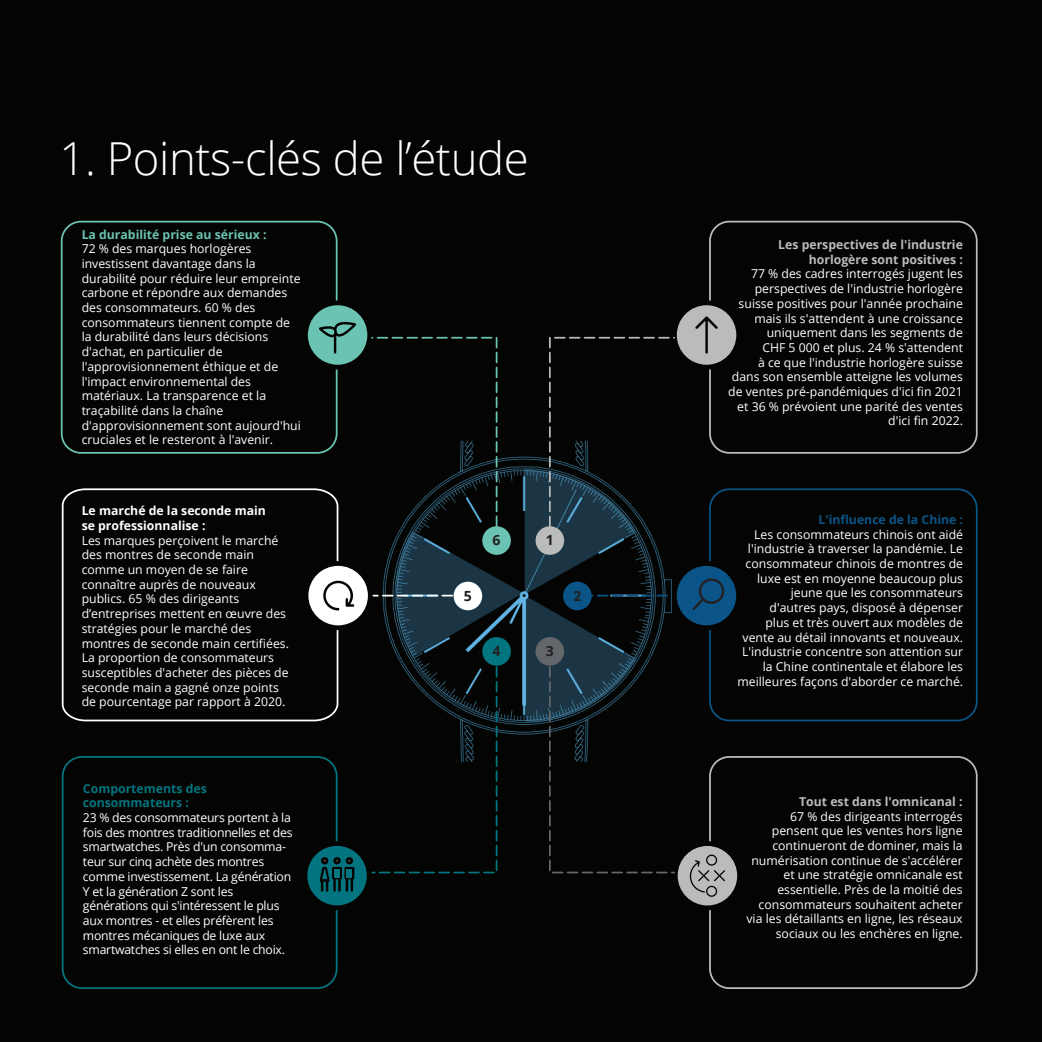
<style>
.page{position:relative;width:1042px;height:1042px;background:#040503}
.page>*{position:absolute;margin:0;border:0;box-sizing:border-box;transform-origin:0 0}
.Story_heading_light{font:300 45.5px "Open Sans";letter-spacing:-.01em;color:#fff}
.t1{font:700 14px "Open Sans";color:#231f20}
.t2{font:12.25px/14.7px "Open Sans";color:#fff;text-align:right}
.t3{font:12.25px/14.7px "Open Sans";letter-spacing:-.02em;color:#fff}
.s1{font-weight:700;color:#6bc3b4}
.s2{font-weight:700;color:#babbbb}
.s3{font-weight:700}
.s4{font-weight:700;color:#037580}
.s5{font-weight:700;color:#0a5487}
</style>
<div class="page">
<div style="left:709px;top:488px;width:268px;height:233px;border:2px solid #0a5487;border-radius:19px"></div>
<img style="left:386px;top:456px;width:286px;height:279px">
<svg style="left:61px;top:488px;width:278px;height:234px"></svg>
<div style="left:61px;top:221px;width:276px;height:233px;border:2px solid #6bc3b4;border-radius:19px"></div>
<div style="left:709px;top:221px;width:268px;height:233px;border:2px solid #babbbb;border-radius:19px"></div>
<div style="left:62px;top:756px;width:275px;height:233px;border:2px solid #037580;border-radius:19px"></div>
<div style="left:709px;top:756px;width:268px;height:233px;border:2px solid #babbbb;border-radius:19px"></div>
<svg style="left:592px;top:595px;width:80px;height:1px"></svg>
<div style="left:672px;top:300px;width:69px;height:69px;background:#040503;border-radius:50%"></div>
<div style="left:304px;top:561px;width:69px;height:69px;background:#040503;border-radius:50%"></div>
<svg style="left:308px;top:566px;width:156px;height:59px"></svg>
<div style="left:673px;top:841px;width:69px;height:69px;background:#040503;border-radius:50%"></div>
<div style="left:678px;top:846px;width:59px;height:59px;background:#babbbb;border-radius:50%"></div>
<div style="left:303px;top:300px;width:69px;height:69px;background:#040503;border-radius:50%"></div>
<div style="left:535px;top:526px;width:29px;height:29px;background:#babbbb;border-radius:50%"></div>
<div style="left:563px;top:582px;width:29px;height:28px;background:#0a5487;border-radius:50%"></div>
<div style="left:535px;top:637px;width:29px;height:29px;background:#63666a;border-radius:50%"></div>
<div style="left:482px;top:637px;width:29px;height:29px;background:#037580;border-radius:50%"></div>
<div style="left:453px;top:582px;width:29px;height:28px;background:#fff;border-radius:50%"></div>
<div style="left:482px;top:526px;width:29px;height:29px;background:#6bc3b4;border-radius:50%"></div>
<div style="left:672px;top:561px;width:69px;height:69px;background:#040503;border-radius:50%"></div>
<div style="left:677px;top:566px;width:59px;height:59px;background:#0a5487;border-radius:50%"></div>
<svg style="left:308px;top:305px;width:190px;height:223px"></svg>
<svg style="left:548px;top:305px;width:188px;height:223px"></svg>
<svg style="left:548px;top:665px;width:127px;height:209px"></svg>
<svg style="left:689px;top:854px;width:36px;height:43px"></svg>
<div style="left:302px;top:841px;width:70px;height:69px;background:#040503;border-radius:50%"></div>
<svg style="left:307px;top:665px;width:191px;height:240px"></svg>
<svg style="left:692px;top:578px;width:33px;height:32px"></svg>
<p class="Story_heading_light" style="left:60px;top:127px;width:471px">1. Points-clés de l’étude</p>
<p class="t2" style="left:82px;top:226px;width:221px;text-align:left"><span class="s1">La durabilité prise au sérieux :<br></span>72 % des marques horlogères investissent davantage dans la durabilité pour réduire leur empreinte carbone et répondre aux demandes des consommateurs. 60 % des consommateurs tiennent compte de la durabilité dans leurs décisions d'achat, en particulier de l'approvisionnement éthique et de l'impact environnemental des matériaux. La transparence et la traçabilité dans la chaîne d'approvisionnement sont aujourd'hui cruciales et le resteront à l'avenir.</p>
<p class="t2" style="left:728px;top:237px;width:236px"><span class="s2">Les perspectives de l'industrie horlogère sont positives :<br></span>77 % des cadres interrogés jugent les perspectives de l'industrie horlogère suisse positives pour l'année prochaine mais ils s'attendent à une croissance uniquement dans les segments de<br>CHF 5 000 et plus. 24 % s'attendent<br>à ce que l'industrie horlogère suisse dans son ensemble atteigne les volumes de ventes pré-pandémiques d'ici fin 2021 et 36 % prévoient une parité des ventes d'ici fin 2022.</p>
<p class="t2" style="left:82px;top:503px;width:209px;text-align:left"><span class="s3">Le marché de la seconde main<br>se professionnalise :<br></span>Les marques perçoivent le marché des montres de seconde main comme un moyen de se faire connaître auprès de nouveaux publics. 65 % des dirigeants d’entreprises mettent en œuvre des stratégies pour le marché des montres de seconde main certifiées.<br>La proportion de consommateurs susceptibles d'acheter des pièces de seconde main a gagné onze points de pourcentage par rapport à 2020.</p>
<p class="t3" style="left:83px;top:780px;width:211px"><span class="s4">Comportements des consommateurs :<br></span>23 % des consommateurs portent à la fois des montres traditionnelles et des smartwatches. Près d'un consomma&shy;teur sur cinq achète des montres comme investissement. La génération<br>Y et la génération Z sont les générations qui s'intéressent le plus aux montres - et elles préfèrent les montres mécaniques de luxe aux smartwatches si elles en ont le choix.</p>
<p class="t1" style="left:464px;top:585px;width:9px">5</p>
<p class="t1" style="left:492px;top:530px;width:9px">6</p>
<p class="t1" style="left:546px;top:530px;width:9px">1</p>
<p class="t1" style="left:492px;top:641px;width:9px">4</p>
<p class="t1" style="left:546px;top:641px;width:9px">3</p>
<p class="t1" style="left:573px;top:585px;width:9px">2</p>
<p class="t2" style="left:737px;top:512px;width:227px"><span class="s5">L'influence de la Chine :<br></span>Les consommateurs chinois ont aidé l'industrie à traverser la pandémie. Le consommateur chinois de montres de luxe est en moyenne beaucoup plus jeune que les consommateurs<br>d'autres pays, disposé à dépenser<br>plus et très ouvert aux modèles de vente au détail innovants et nouveaux.<br>L'industrie concentre son attention sur la Chine continentale et élabore les meilleures façons d'aborder ce marché.</p>
<p class="t2" style="left:746px;top:794px;width:218px"><span class="s2">Tout est dans l'omnicanal :<br></span>67 % des dirigeants interrogés pensent que les ventes hors ligne continueront de dominer, mais la numérisation continue de s'accélérer et une stratégie omnicanale est essentielle. Près de la moitié des consommateurs souhaitent acheter via les détaillants en ligne, les réseaux sociaux ou les enchères en ligne.</p>
</div>
